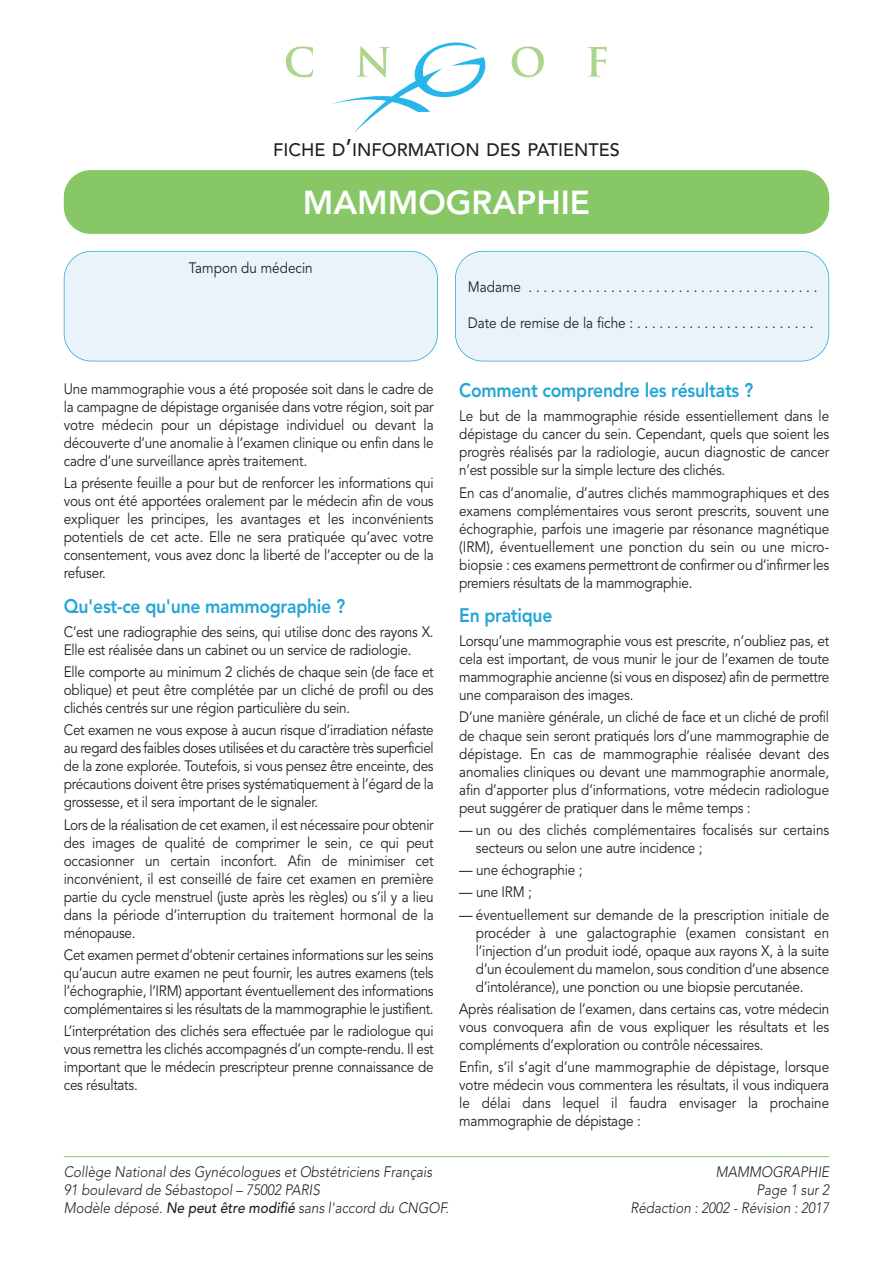
<style>
.page{position:relative;width:893px;height:1263px;background:#fff}
.page>*{position:absolute;margin:0;border:0;box-sizing:border-box;transform-origin:0 0}
.t1{font:800 33px "Avenir";color:#fff}
.t2{font:800 19.5px "Avenir";letter-spacing:-.015em;color:#24a6d5;scale:.9 1}
.t3{font:500 18px "Avenir";color:#231f20}
.t4{font:15px/18px "Avenir";letter-spacing:-.015em;color:#231f20;text-align:justify;scale:.9 1}
.t5{font:italic 300 15px/18px "Avenir";color:#231f20;scale:.9 1}
.s1{font-size:24px}
.s2{font-weight:500}
</style>
<div class="page">
<hr style="left:64px;top:1156px;width:765px;height:1px;background:#87c765">
<div style="left:64px;top:170px;width:765px;height:64px;background:#87c765;border-radius:27px"></div>
<div style="left:65px;top:252px;width:372px;height:109px;background:#e9f3f9;border-radius:27px"></div>
<div style="left:64px;top:251px;width:374px;height:110px;border:2px solid #24a6d5;border-radius:28px"></div>
<svg style="left:286px;top:46px;width:27px;height:31px"></svg>
<svg style="left:512px;top:46px;width:32px;height:31px"></svg>
<svg style="left:587px;top:47px;width:20px;height:30px"></svg>
<svg style="left:331px;top:43px;width:155px;height:93px"></svg>
<div style="left:456px;top:252px;width:372px;height:109px;background:#e9f3f9;border-radius:27px"></div>
<div style="left:455px;top:251px;width:374px;height:110px;border:2px solid #24a6d5;border-radius:28px"></div>
<p class="t3" style="left:273px;top:134px;width:348px">FICHE D<span class="s1">’</span>INFORMATION DES PATIENTES</p>
<h1 class="t1" style="left:303px;top:176px;width:289px">MAMMOGRAPHIE</h1>
<p class="t4" style="left:189px;top:260px;width:139px">Tampon du médecin</p>
<p class="t4" style="left:64px;top:381px;width:413px">Une mammographie vous a été proposée soit dans le cadre de la campagne de dépistage organisée dans votre région, soit par votre médecin pour un dépistage individuel ou devant la découverte d’une anomalie à l’examen clinique ou enfin dans le cadre d’une surveillance après traitement.</p>
<p class="t4" style="left:64px;top:475px;width:413px">La présente feuille a pour but de renforcer les informations qui vous ont été apportées oralement par le médecin afin de vous expliquer les principes, les avantages et les inconvénients potentiels de cet acte. Elle ne sera pratiquée qu’avec votre consentement, vous avez donc la liberté de l’accepter ou de la refuser.</p>
<h2 class="t2" style="left:64px;top:598px;width:314px">Qu'est-ce qu'une mammographie ?</h2>
<p class="t4" style="left:64px;top:624px;width:413px">C’est une radiographie des seins, qui utilise donc des rayons X.<br>Elle est réalisée dans un cabinet ou un service de radiologie.</p>
<p class="t4" style="left:64px;top:664px;width:413px">Elle comporte au minimum 2 clichés de chaque sein (de face et oblique) et peut être complétée par un cliché de profil ou des clichés centrés sur une région particulière du sein.</p>
<p class="t4" style="left:64px;top:722px;width:413px">Cet examen ne vous expose à aucun risque d’irradiation néfaste au regard des faibles doses utilisées et du caractère très superficiel de la zone explorée. Toutefois, si vous pensez être enceinte, des précautions doivent être prises systématiquement à l’égard de la grossesse, et il sera important de le signaler.</p>
<p class="t4" style="left:64px;top:817px;width:413px">Lors de la réalisation de cet examen, il est nécessaire pour obtenir des images de qualité de comprimer le sein, ce qui peut occasionner un certain inconfort. Afin de minimiser cet inconvénient, il est conseillé de faire cet examen en première partie du cycle menstruel (juste après les règles) ou s’il y a lieu dans la période d’interruption du traitement hormonal de la ménopause.</p>
<p class="t4" style="left:64px;top:947px;width:413px">Cet examen permet d’obtenir certaines informations sur les seins qu’aucun autre examen ne peut fournir, les autres examens (tels l’échographie, l’IRM) apportant éventuellement des informations complémentaires si les résultats de la mammographie le justifient.</p>
<p class="t4" style="left:64px;top:1023px;width:413px">L’interprétation des clichés sera effectuée par le radiologue qui vous remettra les clichés accompagnés d’un compte-rendu. Il est important que le médecin prescripteur prenne connaissance de ces résultats.</p>
<p class="t4" style="left:468px;top:279px;width:390px">Madame . . . . . . . . . . . . . . . . . . . . . . . . . . . . . . . . . . . . . . .</p>
<p class="t4" style="left:468px;top:315px;width:386px">Date de remise de la fiche : . . . . . . . . . . . . . . . . . . . . . . . .</p>
<h2 class="t2" style="left:459px;top:383px;width:328px">Comment comprendre les résultats ?</h2>
<p class="t4" style="left:459px;top:408px;width:413px">Le but de la mammographie réside essentiellement dans le dépistage du cancer du sein. Cependant, quels que soient les progrès réalisés par la radiologie, aucun diagnostic de cancer n’est possible sur la simple lecture des clichés.</p>
<p class="t4" style="left:459px;top:485px;width:413px">En cas d’anomalie, d’autres clichés mammographiques et des examens complémentaires vous seront prescrits, souvent une échographie, parfois une imagerie par résonance magnétique (IRM), éventuellement une ponction du sein ou une micro&shy;biopsie : ces examens permettront de confirmer ou d’infirmer les premiers résultats de la mammographie.</p>
<h2 class="t2" style="left:459px;top:607px;width:105px">En pratique</h2>
<p class="t4" style="left:459px;top:633px;width:413px">Lorsqu’une mammographie vous est prescrite, n’oubliez pas, et cela est important, de vous munir le jour de l’examen de toute mammographie ancienne (si vous en disposez) afin de permettre une comparaison des images.</p>
<p class="t4" style="left:459px;top:709px;width:413px">D’une manière générale, un cliché de face et un cliché de profil de chaque sein seront pratiqués lors d’une mammographie de dépistage. En cas de mammographie réalisée devant des anomalies cliniques ou devant une mammographie anormale, afin d’apporter plus d’informations, votre médecin radiologue peut suggérer de pratiquer dans le même temps :</p>
<p class="t4" style="left:476px;top:822px;width:394px;text-indent:-17px">— un ou des clichés complémentaires focalisés sur certains secteurs ou selon une autre incidence ;</p>
<p class="t4" style="left:459px;top:862px;width:138px">— une échographie ;</p>
<p class="t4" style="left:459px;top:884px;width:82px">— une IRM ;</p>
<p class="t4" style="left:476px;top:906px;width:394px;text-indent:-17px">— éventuellement sur demande de la prescription initiale de procéder à une galactographie (examen consistant en l’injection d’un produit iodé, opaque aux rayons X, à la suite d’un écoulement du mamelon, sous condition d’une absence d’intolérance), une ponction ou une biopsie percutanée.</p>
<p class="t4" style="left:459px;top:1001px;width:413px">Après réalisation de l’examen, dans certains cas, votre médecin vous convoquera afin de vous expliquer les résultats et les compléments d’exploration ou contrôle nécessaires.</p>
<p class="t4" style="left:459px;top:1059px;width:413px">Enfin, s’il s’agit d’une mammographie de dépistage, lorsque votre médecin vous commentera les résultats, il vous indiquera le délai dans lequel il faudra envisager la prochaine mammographie de dépistage :</p>
<p class="t5" style="left:64px;top:1163px;width:430px">Collège National des Gynécologues et Obstétriciens Français<br>91 boulevard de Sébastopol – 75002 PARIS<br>Modèle déposé. <span class="s2">Ne peut être modifié</span> sans l'accord du CNGOF.</p>
<p class="t5" style="left:630px;top:1163px;width:222px;text-align:right">MAMMOGRAPHIE<br>Page 1 sur 2<br>Rédaction : 2002 - Révision : 2017</p>
</div>
